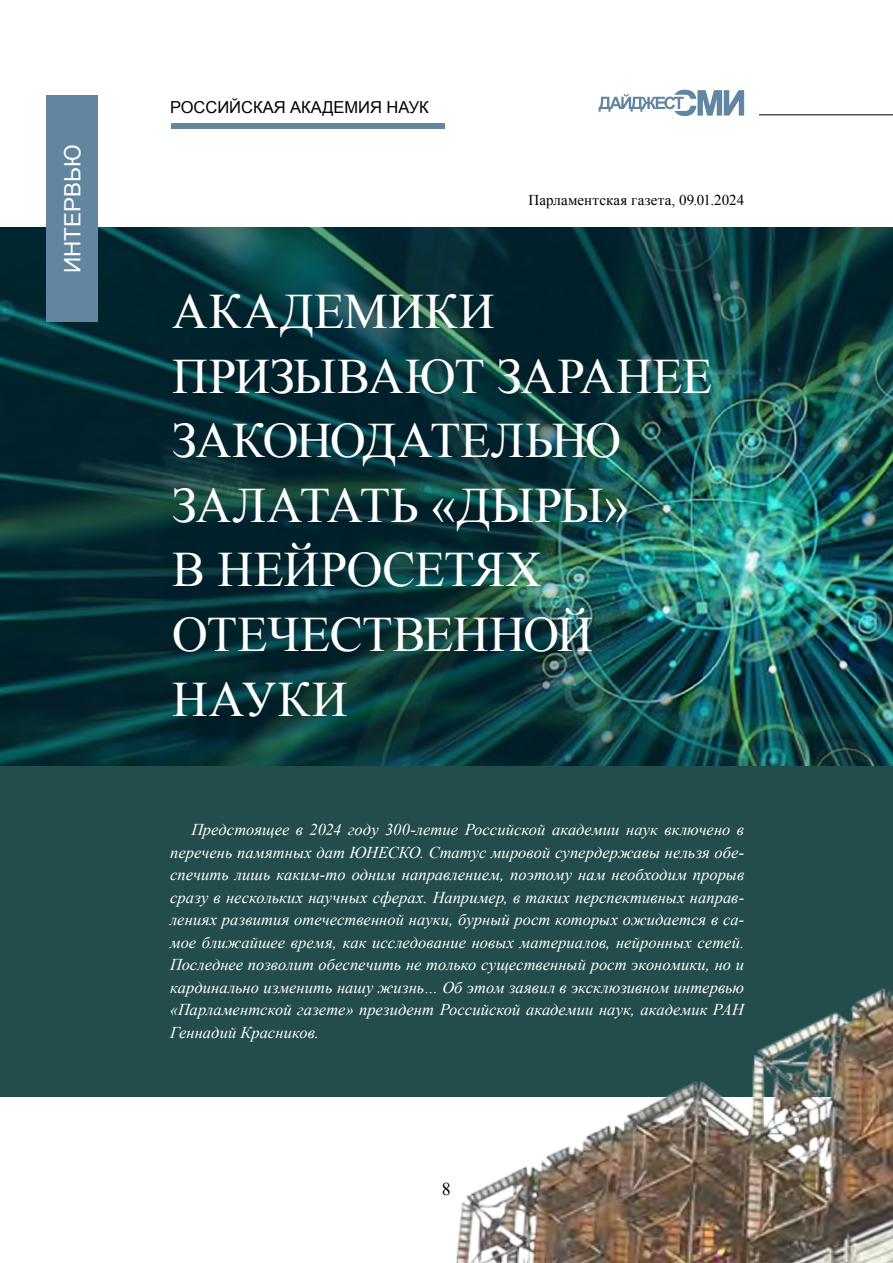
<style>
.page{position:relative;width:893px;height:1263px;background:#fff}
.page>*{position:absolute;margin:0;border:0;box-sizing:border-box;transform-origin:0 0}
.t1{font:49.5px/64.5px "Times New Roman";letter-spacing:-.005em;color:#fff}
.t2{font:22.5px "Arial";color:#fff}
.t3{font:18px "Times New Roman";color:#000}
.t4{font:italic 16.5px/22.5px "Times New Roman";letter-spacing:.005em;color:#fff;text-align:justify}
.t5{font:16.5px "Arial";color:#000}
.t6{font:15px "Times New Roman";letter-spacing:.005em;color:#000}
</style>
<div class="page">
<img style="left:0;top:227px;width:893px;height:538px">
<div style="left:0;top:766px;width:893px;height:331px;background:#234c4d"></div>
<img style="left:456px;top:988px;width:437px;height:275px">
<hr style="left:759px;top:114px;width:134px;height:1px;background:#000">
<div style="left:171px;top:123px;width:274px;height:6px;background:#6286a0"></div>
<svg style="left:599px;top:90px;width:145px;height:26px"></svg>
<div style="left:47px;top:95px;width:51px;height:227px;background:#6286a0"></div>
<h2 class="t2" style="left:58px;top:273px;width:130px;rotate:-90deg">ИНТЕРВЬЮ</h2>
<p class="t5" style="left:170px;top:96px;width:260px">РОССИЙСКАЯ АКАДЕМИЯ НАУК</p>
<p class="t6" style="left:528px;top:190px;width:217px">Парламентская газета, 09.01.2024</p>
<h1 class="t1" style="left:172px;top:279px;width:542px">АКАДЕМИКИ<br>ПРИЗЫВАЮТ ЗАРАНЕЕ<br>ЗАКОНОДАТЕЛЬНО<br>ЗАЛАТАТЬ «ДЫРЫ»<br>В НЕЙРОСЕТЯХ<br>ОТЕЧЕСТВЕННОЙ<br>НАУКИ</h1>
<p class="t4" style="left:170px;top:818px;width:576px;text-indent:21px">Предстоящее в 2024 году 300-летие Российской академии наук включено в перечень памятных дат ЮНЕСКО. Статус мировой супердержавы нельзя обе&shy;спечить лишь каким-то одним направлением, поэтому нам необходим прорыв сразу в нескольких научных сферах. Например, в таких перспективных направ&shy;лениях развития отечественной науки, бурный рост которых ожидается в са&shy;мое ближайшее время, как исследование новых материалов, нейронных сетей.<br>Последнее позволит обеспечить не только существенный рост экономики, но и кардинально изменить нашу жизнь… Об этом заявил в эксклюзивном интервью «Парламентской газете» президент Российской академии наук, академик РАН Геннадий Красников.</p>
<p class="t3" style="left:442px;top:1176px;width:10px">8</p>
</div>
